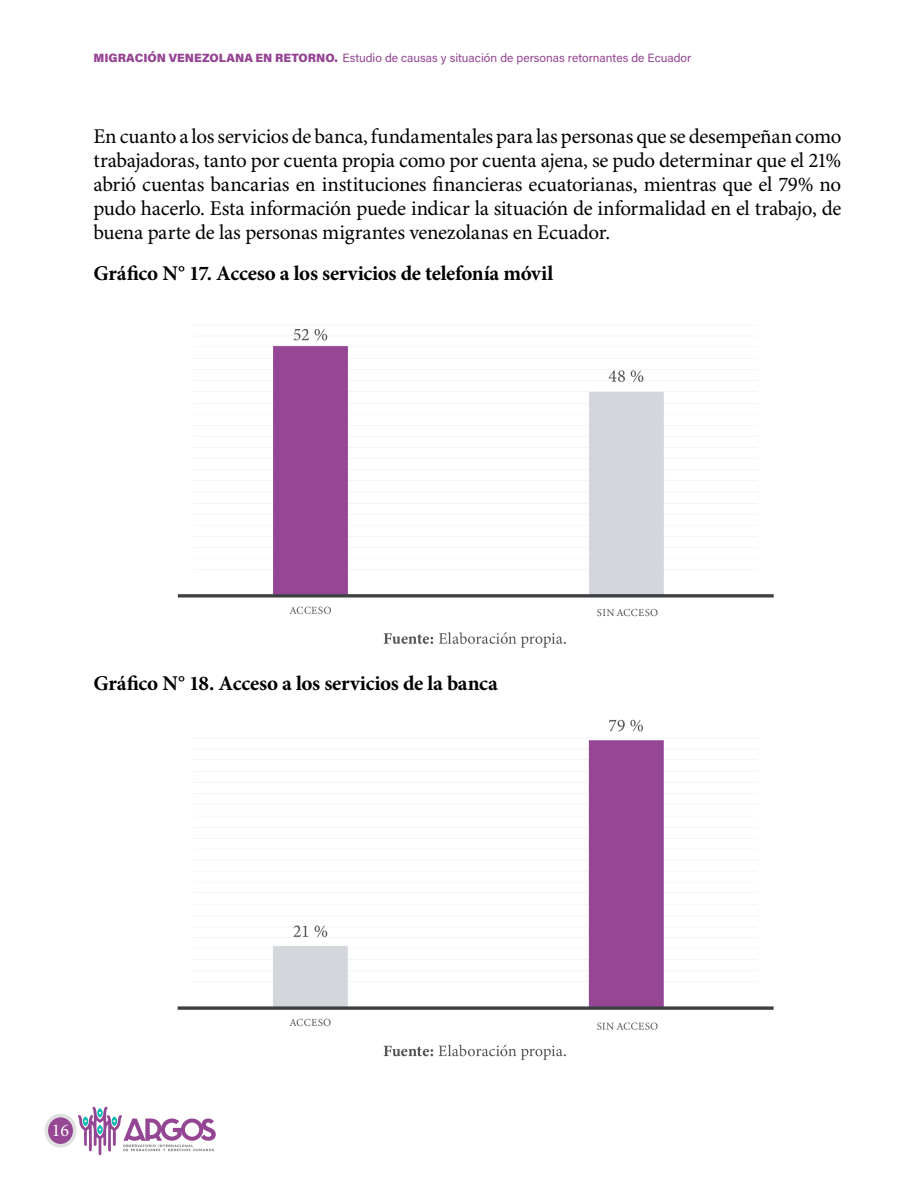
<style>
.page{position:relative;width:918px;height:1188px;background:#fff}
.page>*{position:absolute;margin:0;border:0;box-sizing:border-box;transform-origin:0 0}
.t1{font:21px/24px "Minion Pro";letter-spacing:-.015em;color:#000;text-align:justify}
.t2{font:700 21px "Minion Pro";letter-spacing:-.01em;color:#000}
.t3{font:18px "Minion Pro";color:#fff}
.t4{font:12px "Acumin Variable Concept";letter-spacing:.025em;color:#944493}
</style>
<div class="page">
<div style="left:45px;top:1114px;width:32px;height:34px;background:#e1e1e1;border-radius:50%"></div>
<div style="left:48px;top:1117px;width:25px;height:27px;background:#954794;border-radius:50%"></div>
<svg style="left:78px;top:1106px;width:138px;height:49px"></svg>
<img style="left:177px;top:328px;width:597px;height:320px">
<img style="left:177px;top:719px;width:597px;height:342px">
<p class="t4" style="left:94px;top:50px;width:599px">MIGRACIÓN VENEZOLANA EN RETORNO. Estudio de causas y situación de personas retornantes de Ecuador</p>
<p class="t1" style="left:94px;top:125px;width:749px">En cuanto a los servicios de banca, fundamentales para las personas que se desempeñan como trabajadoras, tanto por cuenta propia como por cuenta ajena, se pudo determinar que el 21% abrió cuentas bancarias en instituciones financieras ecuatorianas, mientras que el 79% no pudo hacerlo. Esta información puede indicar la situación de informalidad en el trabajo, de buena parte de las personas migrantes venezolanas en Ecuador.</p>
<p class="t2" style="left:94px;top:261px;width:461px">Gráfico N° 17. Acceso a los servicios de telefonía móvil</p>
<p class="t2" style="left:94px;top:671px;width:406px">Gráfico N° 18. Acceso a los servicios de la banca</p>
<p class="t3" style="left:52px;top:1120px;width:19px">16</p>
</div>
